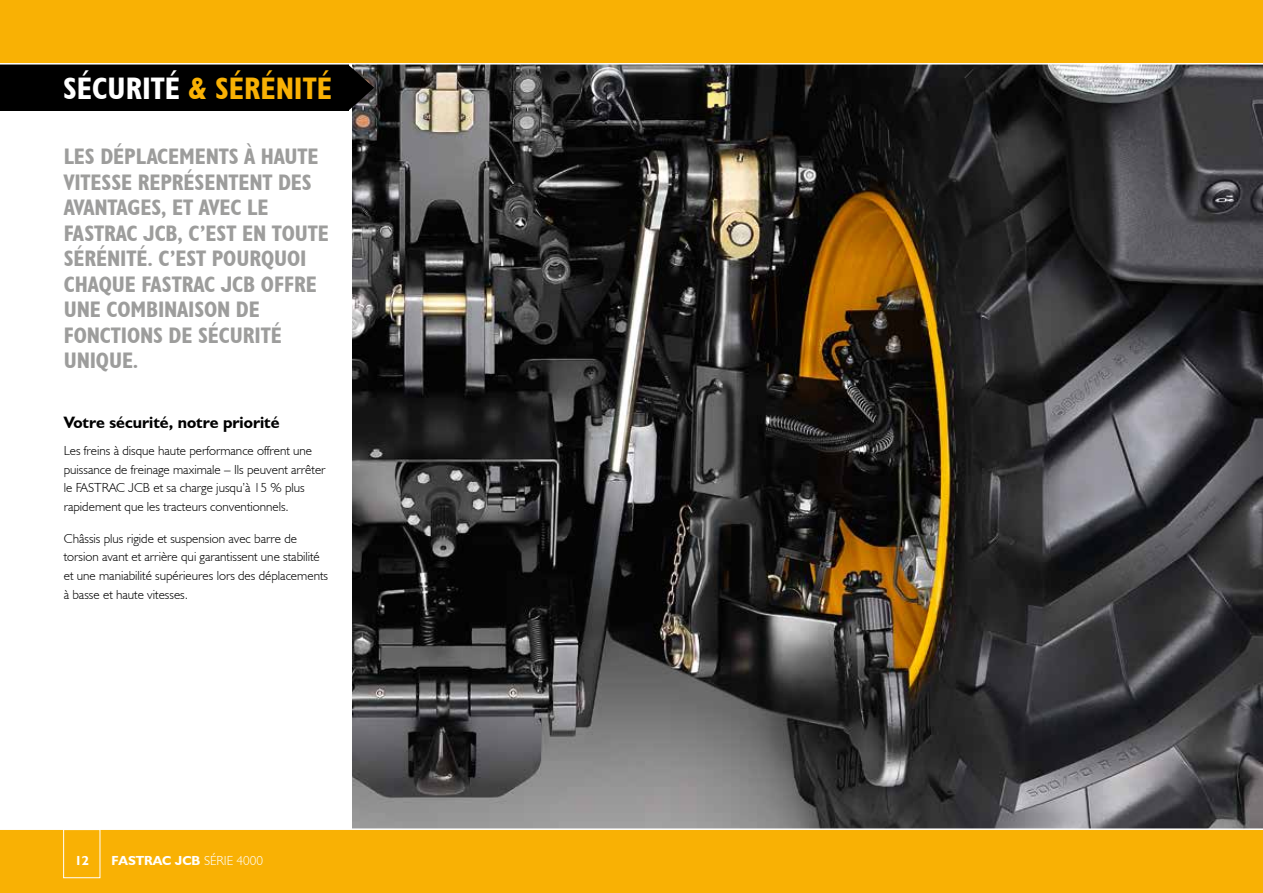
<style>
.page{position:relative;width:1263px;height:893px;background:#fff}
.page>*{position:absolute;margin:0;border:0;box-sizing:border-box;transform-origin:0 0}
.t1{font:700 condensed 31.2px "JCB Euro";color:#f9b104}
.t2{font:700 condensed 22.5px/25.5px "JCB Euro";letter-spacing:-.005em;color:#9d9d9c}
.t3{font:700 16.5px "JCB Euro";color:#000}
.t4{font:300 13.2px/18.8px "JCB Euro";color:#000}
.t5{font:700 13.2px "JCB Euro";color:#fff}
.s1{color:#fff}
.s2{font-weight:300}
</style>
<div class="page">
<img style="left:353px;top:65px;width:910px;height:763px">
<svg style="left:349px;top:65px;width:25px;height:45px"></svg>
<div style="left:0;top:54px;width:349px;height:57px;background:#000"></div>
<div style="left:0;top:829px;width:1263px;height:64px;background:#f9b104"></div>
<div style="left:63px;top:829px;width:37px;height:49px;border:1px solid #fff"></div>
<hr style="left:0;top:828px;width:1263px;height:2px;background:#fff">
<div style="left:0;top:0;width:1263px;height:64px;background:#f9b104"></div>
<hr style="left:0;top:63px;width:1263px;height:2px;background:#fff">
<h1 class="t1" style="left:63px;top:69px;width:270px"><span class="s1">SÉCURITÉ</span> &amp; SÉRÉNITÉ</h1>
<h2 class="t2" style="left:64px;top:143px;width:267px">LES DÉPLACEMENTS À HAUTE<br>VITESSE REPRÉSENTENT DES<br>AVANTAGES, ET AVEC LE<br>FASTRAC JCB, C’EST EN TOUTE<br>SÉRÉNITÉ. C’EST POURQUOI<br>CHAQUE FASTRAC JCB OFFRE<br>UNE COMBINAISON DE<br>FONCTIONS DE SÉCURITÉ<br>UNIQUE.</h2>
<p class="t3" style="left:64px;top:412px;width:217px">Votre sécurité, notre priorité</p>
<p class="t4" style="left:64px;top:441px;width:263px">Les freins à disque haute performance offrent une puissance de freinage maximale – Ils peuvent arrêter le FASTRAC JCB et sa charge jusqu’à 15 % plus rapidement que les tracteurs conventionnels.</p>
<p class="t4" style="left:64px;top:529px;width:266px">Châssis plus rigide et suspension avec barre de torsion avant et arrière qui garantissent une stabilité et une maniabilité supérieures lors des déplacements à basse et haute vitesses.</p>
<p class="t5" style="left:75px;top:852px;width:16px">12</p>
<p class="t5" style="left:112px;top:852px;width:153px">FASTRAC JCB <span class="s2">SÉRIE 4000</span></p>
</div>
